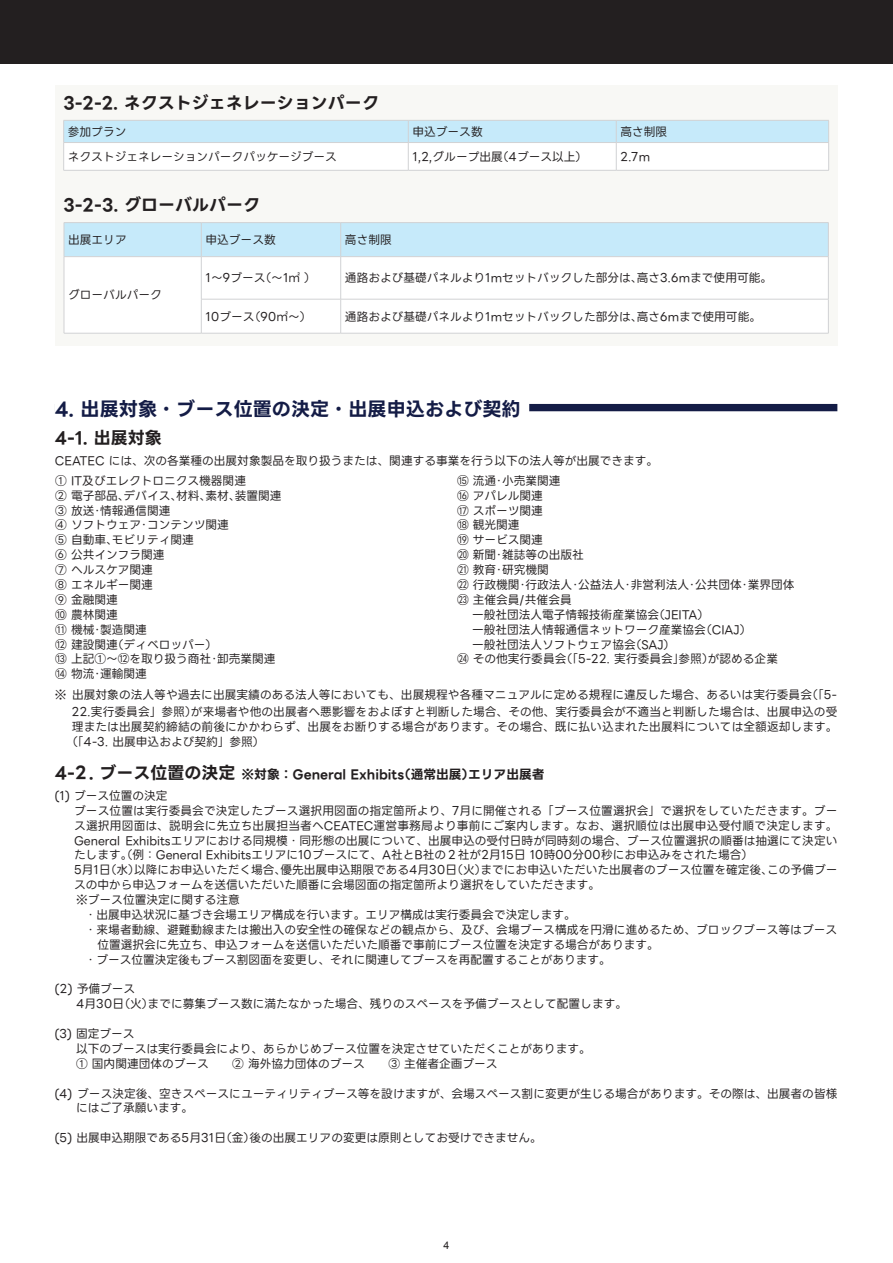
<style>
.page{position:relative;width:893px;height:1263px;background:#fff}
.page>*{position:absolute;margin:0;border:0;box-sizing:border-box;transform-origin:0 0}
.禁止事項の見出し01{font:700 19.2px "LINE Seed JP TTF";color:#141c46}
.本文__付数字リスト{font:700 16.95px "LINE Seed JP TTF";color:#231f20}
.本文__付数字リスト-2{font:700 12.75px "LINE Seed JP TTF";color:#231f20}
.本文__付数字リスト-3{font:11.7px/14.9px "LINE Seed JP TTF";color:#231f20}
.リスト01{font:11.7px "LINE Seed JP TTF";color:#231f20}
.t1{font:10.65px "Arial";color:#231f20}
.s1{font-size:16.95px}
</style>
<div class="page">
<div style="left:55px;top:404px;width:782px;height:7px;background:#141c46"></div>
<div style="left:55px;top:399px;width:474px;height:17px;background:#fff"></div>
<div style="left:0;top:0;width:893px;height:64px;background:#231f20"></div>
<div style="left:55px;top:85px;width:782px;height:261px;background:#f8f8f5"></div>
<div style="left:65px;top:223px;width:763px;height:33px;background:#c6eafa"></div>
<hr style="left:64px;top:222px;width:137px;height:1px;background:#d1d2d4">
<hr style="left:64px;top:223px;width:1px;height:33px;background:#d1d2d4">
<hr style="left:201px;top:222px;width:140px;height:1px;background:#d1d2d4">
<hr style="left:201px;top:223px;width:1px;height:33px;background:#d1d2d4">
<hr style="left:341px;top:222px;width:488px;height:1px;background:#d1d2d4">
<hr style="left:340px;top:223px;width:1px;height:33px;background:#d1d2d4">
<hr style="left:828px;top:223px;width:1px;height:33px;background:#d1d2d4">
<hr style="left:64px;top:256px;width:137px;height:1px;background:#d1d2d4">
<hr style="left:64px;top:257px;width:1px;height:42px;background:#d1d2d4">
<hr style="left:201px;top:256px;width:140px;height:1px;background:#d1d2d4">
<hr style="left:201px;top:257px;width:1px;height:42px;background:#d1d2d4">
<hr style="left:341px;top:256px;width:488px;height:1px;background:#d1d2d4">
<hr style="left:340px;top:257px;width:1px;height:42px;background:#d1d2d4">
<hr style="left:828px;top:257px;width:1px;height:42px;background:#d1d2d4">
<hr style="left:64px;top:299px;width:1px;height:34px;background:#d1d2d4">
<hr style="left:201px;top:299px;width:140px;height:1px;background:#d1d2d4">
<hr style="left:201px;top:299px;width:1px;height:34px;background:#d1d2d4">
<hr style="left:341px;top:299px;width:488px;height:1px;background:#d1d2d4">
<hr style="left:340px;top:299px;width:1px;height:34px;background:#d1d2d4">
<hr style="left:828px;top:299px;width:1px;height:34px;background:#d1d2d4">
<hr style="left:64px;top:333px;width:137px;height:1px;background:#d1d2d4">
<hr style="left:201px;top:333px;width:140px;height:1px;background:#d1d2d4">
<hr style="left:341px;top:333px;width:488px;height:1px;background:#d1d2d4">
<svg style="left:63px;top:120px;width:766px;height:50px"></svg>
<hr style="left:63px;top:170px;width:345px;height:1px;background:#d1d2d4">
<hr style="left:408px;top:170px;width:208px;height:1px;background:#d1d2d4">
<hr style="left:616px;top:170px;width:213px;height:1px;background:#d1d2d4">
<p class="本文__付数字リスト" style="left:63px;top:93px;width:317px">3-2-2. ネクストジェネレーションパーク</p>
<p class="リスト01" style="left:68px;top:123px;width:60px">参加プラン</p>
<p class="リスト01" style="left:413px;top:123px;width:72px">申込ブース数</p>
<p class="リスト01" style="left:620px;top:123px;width:48px">高さ制限</p>
<p class="リスト01" style="left:68px;top:148px;width:270px">ネクストジェネレーションパークパッケージブース</p>
<p class="リスト01" style="left:413px;top:148px;width:176px">1,2,グループ出展（4ブース以上）</p>
<p class="リスト01" style="left:620px;top:148px;width:31px">2.7m</p>
<p class="本文__付数字リスト" style="left:63px;top:195px;width:198px">3-2-3. グローバルパーク</p>
<p class="リスト01" style="left:68px;top:231px;width:60px">出展エリア</p>
<p class="リスト01" style="left:206px;top:231px;width:72px">申込ブース数</p>
<p class="リスト01" style="left:345px;top:231px;width:48px">高さ制限</p>
<p class="リスト01" style="left:68px;top:286px;width:95px">グローバルパーク</p>
<p class="リスト01" style="left:206px;top:269px;width:112px">1～9ブース（～1㎡）</p>
<p class="リスト01" style="left:345px;top:269px;width:429px">通路および基礎パネルより1mセットバックした部分は、高さ3.6mまで使用可能。</p>
<p class="リスト01" style="left:206px;top:308px;width:108px">10ブース（90㎡〜）</p>
<p class="リスト01" style="left:345px;top:308px;width:418px">通路および基礎パネルより1mセットバックした部分は、高さ6mまで使用可能。</p>
<p class="禁止事項の見出し01" style="left:55px;top:398px;width:467px">4. 出展対象・ブース位置の決定・出展申込および契約</p>
<p class="本文__付数字リスト" style="left:55px;top:428px;width:108px">4-1. 出展対象</p>
<p class="本文__付数字リスト-3" style="left:55px;top:454px;width:605px">CEATEC には、次の各業種の出展対象製品を取り扱うまたは、関連する事業を行う以下の法人等が出展できます。</p>
<p class="リスト01" style="left:55px;top:472px;width:192px">① IT及びエレクトロニクス機器関連</p>
<p class="リスト01" style="left:55px;top:487px;width:228px">② 電子部品、デバイス、材料、素材、装置関連</p>
<p class="リスト01" style="left:55px;top:502px;width:117px">③ 放送・情報通信関連</p>
<p class="リスト01" style="left:55px;top:516px;width:175px">④ ソフトウェア・コンテンツ関連</p>
<p class="リスト01" style="left:55px;top:531px;width:140px">⑤ 自動車、モビリティ関連</p>
<p class="リスト01" style="left:55px;top:546px;width:111px">⑥ 公共インフラ関連</p>
<p class="リスト01" style="left:55px;top:561px;width:99px">⑦ ヘルスケア関連</p>
<p class="リスト01" style="left:55px;top:576px;width:99px">⑧ エネルギー関連</p>
<p class="リスト01" style="left:55px;top:591px;width:64px">⑨ 金融関連</p>
<p class="リスト01" style="left:55px;top:606px;width:64px">⑩ 農林関連</p>
<p class="リスト01" style="left:55px;top:621px;width:93px">⑪ 機械・製造関連</p>
<p class="リスト01" style="left:55px;top:635px;width:163px">⑫ 建設関連（ディベロッパー）</p>
<p class="リスト01" style="left:55px;top:650px;width:222px">⑬ 上記①～⑫を取り扱う商社・卸売業関連</p>
<p class="リスト01" style="left:55px;top:665px;width:93px">⑭ 物流・運輸関連</p>
<p class="リスト01" style="left:457px;top:472px;width:105px">⑮ 流通・小売業関連</p>
<p class="リスト01" style="left:457px;top:487px;width:87px">⑯ アパレル関連</p>
<p class="リスト01" style="left:457px;top:502px;width:87px">⑰ スポーツ関連</p>
<p class="リスト01" style="left:457px;top:516px;width:64px">⑱ 観光関連</p>
<p class="リスト01" style="left:457px;top:531px;width:87px">⑲ サービス関連</p>
<p class="リスト01" style="left:457px;top:546px;width:128px">⑳ 新聞・雑誌等の出版社</p>
<p class="リスト01" style="left:457px;top:561px;width:93px">㉑教育・研究機関</p>
<p class="リスト01" style="left:457px;top:576px;width:339px">㉒行政機関・行政法人・公益法人・非営利法人・公共団体・業界団体</p>
<p class="リスト01" style="left:457px;top:591px;width:116px">㉓主催会員/共催会員</p>
<p class="リスト01" style="left:472px;top:606px;width:239px">一般社団法人電子情報技術産業協会（JEITA）</p>
<p class="リスト01" style="left:472px;top:621px;width:281px">一般社団法人情報通信ネットワーク産業協会（CIAJ）</p>
<p class="リスト01" style="left:472px;top:635px;width:205px">一般社団法人ソフトウェア協会（SAJ）</p>
<p class="リスト01" style="left:457px;top:650px;width:322px">㉔その他実行委員会（「5-22. 実行委員会」参照）が認める企業</p>
<p class="本文__付数字リスト-3" style="left:55px;top:687px;width:784px;line-height:17px;text-align:right">※ 出展対象の法人等や過去に出展実績のある法人等においても、出展規程や各種マニュアルに定める規程に違反した場合、あるいは実行委員会（「5-<br>22.実行委員会」参照）が来場者や他の出展者へ悪影響をおよぼすと判断した場合、その他、実行委員会が不適当と判断した場合は、出展申込の受</p>
<p class="本文__付数字リスト-3" style="left:66px;top:720px;width:773px;text-indent:6px">理または出展契約締結の前後にかかわらず、出展をお断りする場合があります。その場合、既に払い込まれた出展料については全額返却します。（「4-3. 出展申込および契約」参照）</p>
<p class="本文__付数字リスト-2" style="left:55px;top:767px;width:491px"><span class="s1">4-２. ブース位置の決定</span> ※対象：General Exhibits（通常出展）エリア出展者</p>
<p class="本文__付数字リスト-3" style="left:55px;top:789px;width:114px">(1) ブース位置の決定</p>
<p class="本文__付数字リスト-3" style="left:74px;top:804px;width:765px;text-align:justify">ブース位置は実行委員会で決定したブース選択用図面の指定箇所より、7月に開催される「ブース位置選択会」で選択をしていただきます。ブース選択用図面は、説明会に先立ち出展担当者へCEATEC運営事務局より事前にご案内します。なお、選択順位は出展申込受付順で決定します。General Exhibitsエリアにおける同規模・同形態の出展について、出展申込の受付日時が同時刻の場合、ブース位置選択の順番は抽選にて決定いたします。（例：General Exhibitsエリアに10ブースにて、A社とB社の２社が2月15日 10時00分00秒にお申込みをされた場合）</p>
<p class="本文__付数字リスト-3" style="left:74px;top:863px;width:765px">5月1日（水）以降にお申込いただく場合、優先出展申込期限である4月30日（火）までにお申込いただいた出展者のブース位置を確定後、この予備ブースの中から申込フォームを送信いただいた順番に会場図面の指定箇所より選択をしていただきます。</p>
<p class="本文__付数字リスト-3" style="left:76px;top:893px;width:165px">※ブース位置決定に関する注意</p>
<p class="本文__付数字リスト-3" style="left:85px;top:908px;width:493px">・出展申込状況に基づき会場エリア構成を行います。エリア構成は実行委員会で決定します。</p>
<p class="本文__付数字リスト-3" style="left:97px;top:923px;width:741px;text-indent:-13px">・来場者動線、避難動線または搬出入の安全性の確保などの観点から、及び、会場ブース構成を円滑に進めるため、ブロックブース等はブース位置選択会に先立ち、申込フォームを送信いただいた順番で事前にブース位置を決定する場合があります。</p>
<p class="本文__付数字リスト-3" style="left:85px;top:952px;width:528px">・ブース位置決定後もブース割図面を変更し、それに関連してブースを再配置することがあります。</p>
<p class="本文__付数字リスト-3" style="left:55px;top:982px;width:82px">(2) 予備ブース</p>
<p class="本文__付数字リスト-3" style="left:76px;top:997px;width:552px">4月30日（火）までに募集ブース数に満たなかった場合、残りのスペースを予備ブースとして配置します。</p>
<p class="本文__付数字リスト-3" style="left:55px;top:1027px;width:81px">(3) 固定ブース</p>
<p class="本文__付数字リスト-3" style="left:76px;top:1042px;width:516px">以下のブースは実行委員会により、あらかじめブース位置を決定させていただくことがあります。</p>
<p class="本文__付数字リスト-3" style="left:76px;top:1057px;width:423px">① 国内関連団体のブース　　② 海外協力団体のブース　　③ 主催者企画ブース</p>
<p class="本文__付数字リスト-3" style="left:76px;top:1086px;width:763px;text-indent:-21px">(4) ブース決定後、空きスペースにユーティリティブース等を設けますが、会場スペース割に変更が生じる場合があります。その際は、出展者の皆様にはご了承願います。</p>
<p class="本文__付数字リスト-3" style="left:55px;top:1131px;width:488px">(5) 出展申込期限である5月31日（金）後の出展エリアの変更は原則としてお受けできません。</p>
<p class="t1" style="left:444px;top:1238px;width:7px">4</p>
</div>
